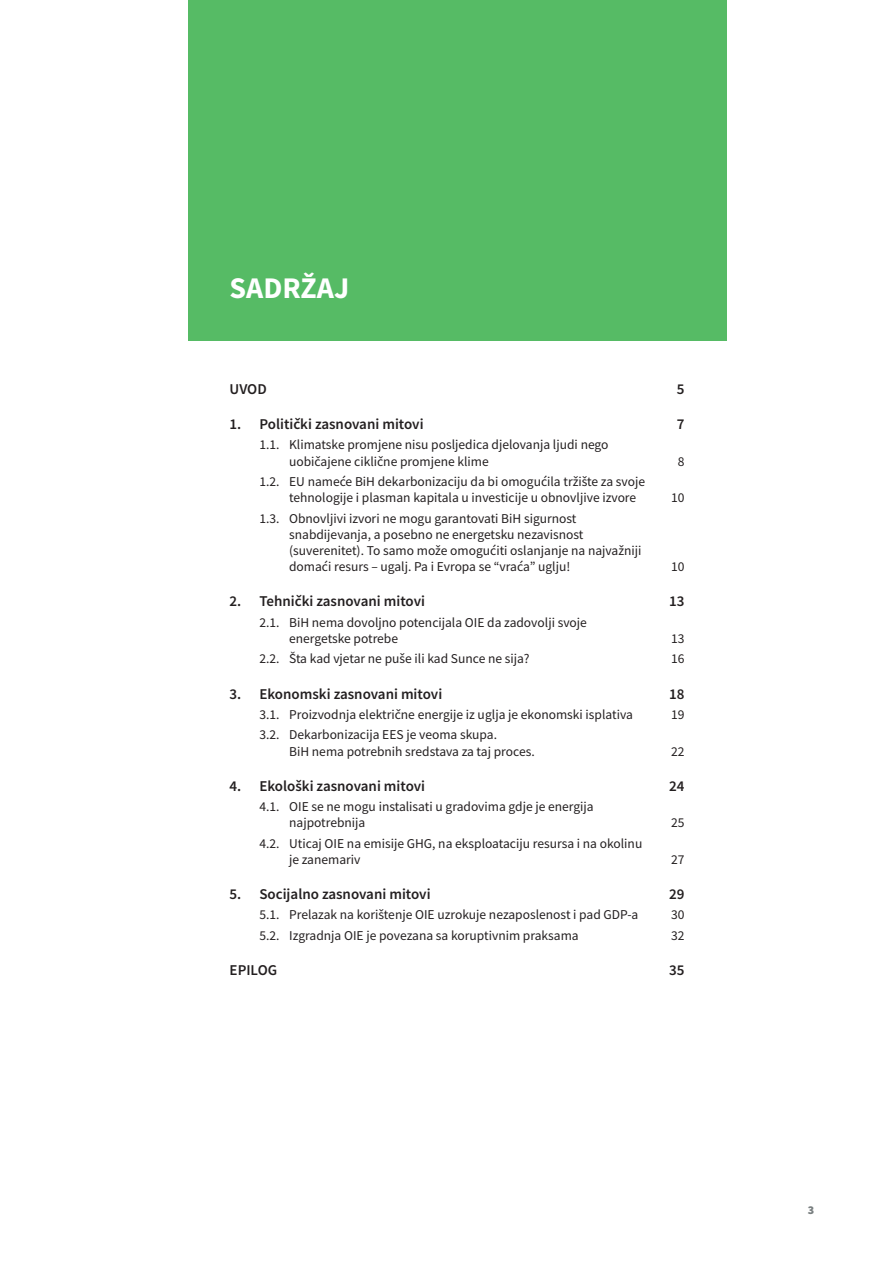
<style>
.page{position:relative;width:893px;height:1263px;background:#fff}
.page>*{position:absolute;margin:0;border:0;box-sizing:border-box;transform-origin:0 0}
.naslov_1{font:700 30px "Source Sans Pro";color:#fff}
.toc_1{font:600 15px "Source Sans Pro";color:#231f20}
.toc_2{font:13.5px/16.2px "Source Sans Pro";color:#231f20}
.t1{font:900 12px "Source Sans Pro";color:#787e7f}
</style>
<div class="page">
<div style="left:188px;top:0;width:538px;height:340px;background:#56bb65"></div>
<p class="naslov_1" style="left:230px;top:267px;width:121px">SADRŽAJ</p>
<p class="toc_1" style="left:230px;top:379px;width:39px">UVOD</p>
<p class="toc_1" style="left:677px;top:379px;width:9px">5</p>
<p class="toc_1" style="left:230px;top:414px;width:195px">1. Politički zasnovani mitovi</p>
<p class="toc_1" style="left:677px;top:414px;width:9px">7</p>
<p class="toc_2" style="left:289px;top:437px;width:321px;text-indent:-30px">1.1. Klimatske promjene nisu posljedica djelovanja ljudi nego uobičajene ciklične promjene klime</p>
<p class="toc_2" style="left:678px;top:453px;width:8px">8</p>
<p class="toc_2" style="left:289px;top:473px;width:357px;text-indent:-30px">1.2. EU nameće BiH dekarbonizaciju da bi omogućila tržište za svoje tehnologije i plasman kapitala u investicije u obnovljive izvore</p>
<p class="toc_2" style="left:289px;top:510px;width:354px;text-indent:-30px">1.3. Obnovljivi izvori ne mogu garantovati BiH sigurnost snabdijevanja, a posebno ne energetsku nezavisnost (suverenitet). To samo može omogućiti oslanjanje na najvažniji domaći resurs – ugalj. Pa i Evropa se “vraća” uglju!</p>
<p class="toc_2" style="left:671px;top:490px;width:15px">10</p>
<p class="toc_2" style="left:671px;top:559px;width:15px">10</p>
<p class="toc_1" style="left:230px;top:591px;width:197px">2. Tehnički zasnovani mitovi</p>
<p class="toc_1" style="left:669px;top:591px;width:17px">13</p>
<p class="toc_2" style="left:289px;top:614px;width:299px;text-indent:-30px">2.1. BiH nema dovoljno potencijala OIE da zadovolji svoje energetske potrebe</p>
<p class="toc_2" style="left:671px;top:630px;width:15px">13</p>
<p class="toc_2" style="left:259px;top:651px;width:272px">2.2. Šta kad vjetar ne puše ili kad Sunce ne sija?</p>
<p class="toc_2" style="left:671px;top:651px;width:15px">16</p>
<p class="toc_1" style="left:230px;top:684px;width:214px">3. Ekonomski zasnovani mitovi</p>
<p class="toc_1" style="left:669px;top:684px;width:17px">18</p>
<p class="toc_2" style="left:259px;top:706px;width:375px">3.1. Proizvodnja električne energije iz uglja je ekonomski isplativa</p>
<p class="toc_2" style="left:671px;top:706px;width:15px">19</p>
<p class="toc_2" style="left:289px;top:727px;width:247px;text-indent:-30px">3.2. Dekarbonizacija EES je veoma skupa.<br>BiH nema potrebnih sredstava za taj proces.</p>
<p class="toc_2" style="left:671px;top:743px;width:15px">22</p>
<p class="toc_1" style="left:230px;top:776px;width:197px">4. Ekološki zasnovani mitovi</p>
<p class="toc_1" style="left:669px;top:776px;width:17px">24</p>
<p class="toc_2" style="left:289px;top:798px;width:306px;text-indent:-30px">4.1. OIE se ne mogu instalisati u gradovima gdje je energija najpotrebnija</p>
<p class="toc_2" style="left:671px;top:815px;width:15px">25</p>
<p class="toc_2" style="left:289px;top:835px;width:355px;text-indent:-30px">4.2. Uticaj OIE na emisije GHG, na eksploataciju resursa i na okolinu je zanemariv</p>
<p class="toc_2" style="left:671px;top:851px;width:15px">27</p>
<p class="toc_1" style="left:230px;top:884px;width:202px">5. Socijalno zasnovani mitovi</p>
<p class="toc_1" style="left:669px;top:884px;width:17px">29</p>
<p class="toc_2" style="left:259px;top:907px;width:380px">5.1. Prelazak na korištenje OIE uzrokuje nezaposlenost i pad GDP-a</p>
<p class="toc_2" style="left:671px;top:907px;width:15px">30</p>
<p class="toc_2" style="left:259px;top:927px;width:321px">5.2. Izgradnja OIE je povezana sa koruptivnim praksama</p>
<p class="toc_2" style="left:671px;top:927px;width:15px">32</p>
<p class="toc_1" style="left:230px;top:960px;width:49px">EPILOG</p>
<p class="toc_1" style="left:669px;top:960px;width:17px">35</p>
<p class="t1" style="left:808px;top:1202px;width:8px">3</p>
</div>
